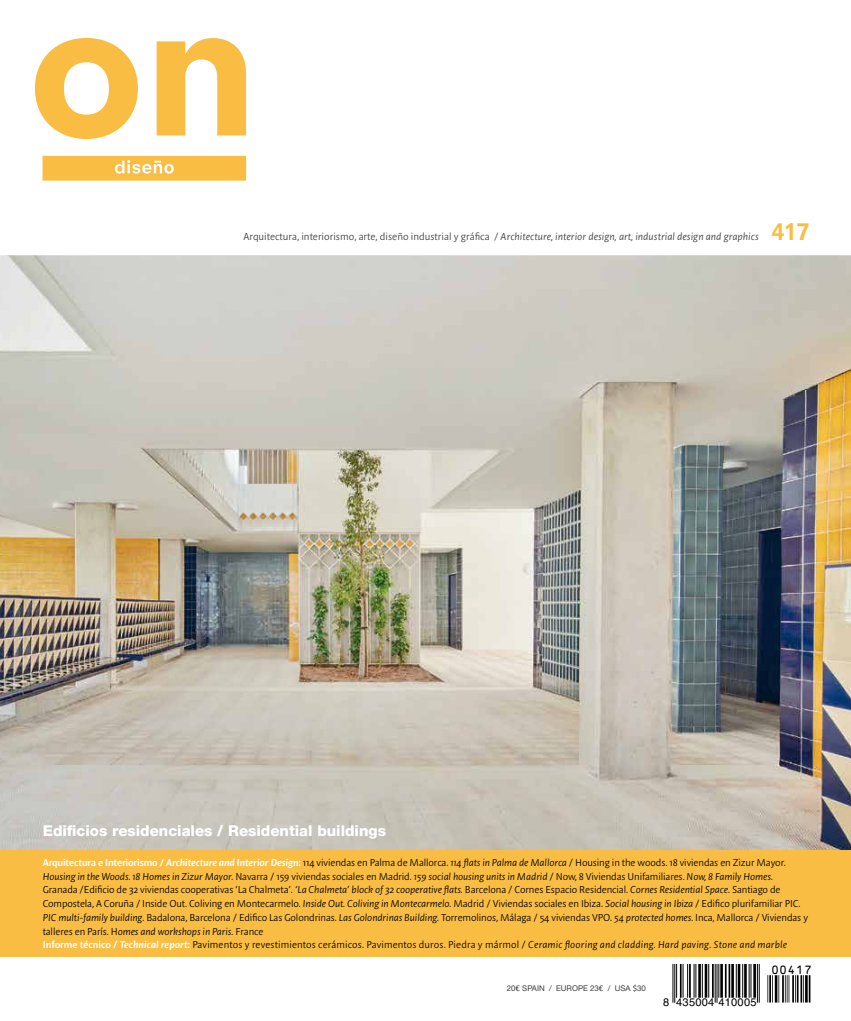
<style>
.page{position:relative;width:851px;height:1021px;background:#fff}
.page>*{position:absolute;margin:0;border:0;box-sizing:border-box;transform-origin:0 0}
.t1{font:800 22.5px "Neuzeit SLT Std";color:#fabd43}
.t2{font:800 15px "Helvetica Neue";color:#fff}
.t3{font:italic 11px "Onsans";color:#3e3d40}
.t4{font:11px "Helvetica";letter-spacing:.025em;color:#000}
.t5{font:11px "OCRB";letter-spacing:.025em;color:#000}
.t6{font:10.75px/13.8px "Onsans";letter-spacing:-.01em;color:#000}
.t7{font:7.88px "Helvetica Neue";color:#3e3d40}
.s1{font-style:normal}
.s2{font-family:"Onsans Semi";font-weight:700;color:#fff}
.s3{font-family:"Onsans Semi";font-weight:700;font-style:italic;color:#fff}
.s4{font-style:italic}
.s5{font-family:"Calibri";font-size:8.75px}
</style>
<div class="page">
<img style="left:0;top:255px;width:850px;height:595px">
<svg style="left:660px;top:956px;width:162px;height:47px"></svg>
<hr style="left:672px;top:964px;width:1px;height:38px;background:#000">
<hr style="left:674px;top:964px;width:1px;height:38px;background:#000">
<hr style="left:676px;top:964px;width:1px;height:33px;background:#000">
<hr style="left:679px;top:964px;width:2px;height:33px;background:#000">
<hr style="left:682px;top:964px;width:1px;height:33px;background:#000">
<hr style="left:687px;top:964px;width:1px;height:33px;background:#000">
<hr style="left:689px;top:964px;width:1px;height:33px;background:#000">
<hr style="left:693px;top:964px;width:1px;height:33px;background:#000">
<hr style="left:695px;top:964px;width:1px;height:33px;background:#000">
<hr style="left:698px;top:964px;width:2px;height:33px;background:#000">
<hr style="left:701px;top:964px;width:1px;height:33px;background:#000">
<hr style="left:704px;top:964px;width:3px;height:33px;background:#000">
<hr style="left:708px;top:964px;width:1px;height:33px;background:#000">
<hr style="left:712px;top:964px;width:1px;height:33px;background:#000">
<hr style="left:714px;top:964px;width:1px;height:38px;background:#000">
<hr style="left:716px;top:964px;width:1px;height:38px;background:#000">
<hr style="left:718px;top:964px;width:1px;height:33px;background:#000">
<hr style="left:720px;top:964px;width:2px;height:33px;background:#000">
<hr style="left:724px;top:964px;width:2px;height:33px;background:#000">
<hr style="left:728px;top:964px;width:2px;height:33px;background:#000">
<hr style="left:731px;top:964px;width:2px;height:33px;background:#000">
<hr style="left:735px;top:964px;width:1px;height:33px;background:#000">
<hr style="left:737px;top:964px;width:3px;height:33px;background:#000">
<hr style="left:742px;top:964px;width:1px;height:33px;background:#000">
<hr style="left:744px;top:964px;width:2px;height:33px;background:#000">
<hr style="left:748px;top:964px;width:1px;height:33px;background:#000">
<hr style="left:750px;top:964px;width:1px;height:33px;background:#000">
<hr style="left:753px;top:964px;width:2px;height:33px;background:#000">
<hr style="left:756px;top:964px;width:1px;height:38px;background:#000">
<hr style="left:758px;top:964px;width:1px;height:38px;background:#000">
<hr style="left:808px;top:975px;width:2px;height:27px;background:#000">
<hr style="left:805px;top:975px;width:2px;height:27px;background:#000">
<svg style="left:803px;top:975px;width:1px;height:27px"></svg>
<hr style="left:800px;top:975px;width:2px;height:27px;background:#000">
<hr style="left:796px;top:975px;width:2px;height:27px;background:#000">
<svg style="left:778px;top:975px;width:17px;height:27px"></svg>
<hr style="left:774px;top:975px;width:3px;height:27px;background:#000">
<svg style="left:767px;top:975px;width:5px;height:27px"></svg>
<svg style="left:157px;top:38px;width:89px;height:97px"></svg>
<svg style="left:35px;top:38px;width:103px;height:101px"></svg>
<svg style="left:43px;top:156px;width:203px;height:25px;background:#fac150"></svg>
<div style="left:0;top:850px;width:850px;height:106px;background:#fabd43"></div>
<p class="t3" style="left:243px;top:231px;width:516px"><span class="s1">Arquitectura, interiorismo, arte, diseño industrial y gráfica /</span> Architecture, interior design, art, industrial design and graphics</p>
<h1 class="t1" style="left:771px;top:218px;width:39px">417</h1>
<h2 class="t2" style="left:43px;top:821px;width:345px">Edificios residenciales / Residential buildings</h2>
<p class="t6" style="left:43px;top:855px;width:766px"><span class="s2">Arquitectura e Interiorismo /</span> <span class="s3">Architecture and Interior Design:</span> 114 viviendas en Palma de Mallorca. <span class="s4">114 flats in Palma de Mallorca</span> / Housing in the woods. 18 viviendas en Zizur Mayor.<br><span class="s4">Housing in the Woods. 18 Homes in Zizur Mayor.</span> Navarra / 159 viviendas sociales en Madrid. <span class="s4">159 social housing units in Madrid</span> / Now, 8 Viviendas Unifamiliares. <span class="s4">Now, 8 Family Homes.<br></span>Granada /Edificio de 32 viviendas cooperativas ‘La Chalmeta’. <span class="s4">‘La Chalmeta’ block of 32 cooperative flats.</span> Barcelona / Cornes Espacio Residencial. <span class="s4">Cornes Residential Space.</span> Santiago de Compostela, A Coruña / Inside Out. Coliving en Montecarmelo. <span class="s4">Inside Out. Coliving in Montecarmelo.</span> Madrid / Viviendas sociales en Ibiza. <span class="s4">Social housing in Ibiza</span> / Edifico plurifamiliar PIC.<br><span class="s4">PIC multi-family building.</span> Badalona, Barcelona / Edifico Las Golondrinas. <span class="s4">Las Golondrinas Building.</span> Torremolinos, Málaga / 54 viviendas VPO. <span class="s4">54 protected homes.</span> Inca, Mallorca / Viviendas y talleres en París. H<span class="s4">omes and workshops in Paris.</span> France<br><span class="s2">Informe técnico /</span> <span class="s3">Technical report:</span> Pavimentos y revestimientos cerámicos. Pavimentos duros. Piedra y mármol / <span class="s4">Ceramic flooring and cladding. Hard paving. Stone and marble</span></p>
<p class="t7" style="left:507px;top:983px;width:141px">20<span class="s5">€</span> SPAIN / EUROPE 23<span class="s5">€</span> / USA <span class="s5">$</span>30</p>
<p class="t4" style="left:663px;top:996px;width:95px">8 435004 410005</p>
<p class="t5" style="left:771px;top:963px;width:42px">00417</p>
</div>
